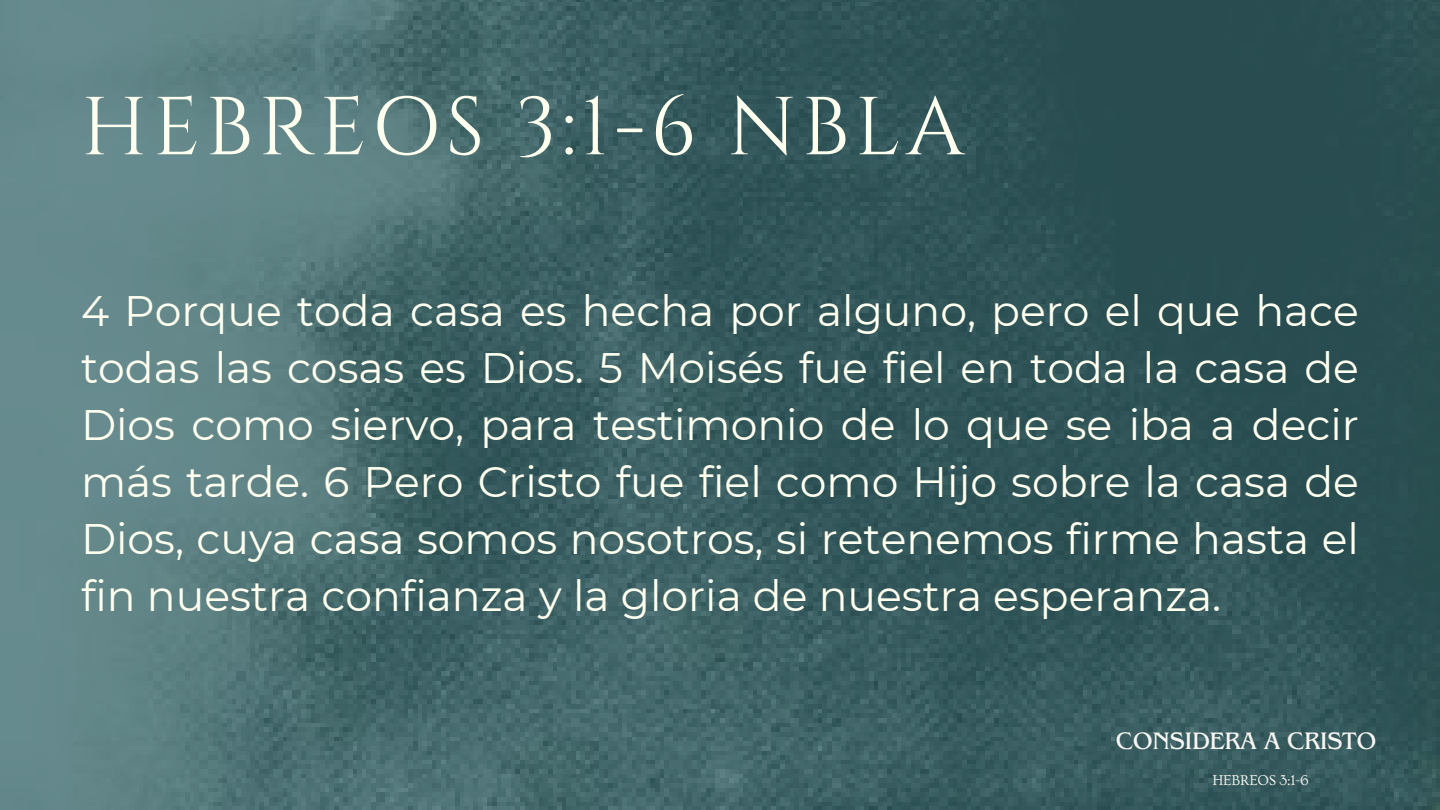
<style>
.page{position:relative;width:1440px;height:810px;background:#fff}
.page>*{position:absolute;margin:0;border:0;box-sizing:border-box;transform-origin:0 0}
.t1{font:82px "Cinzel";letter-spacing:.065em;color:#ffffef}
.t2{font:42.6px/57px "Montserrat";color:#ffffef;text-align:justify}
.t3{font:25px "Benguiat Pro ITC";letter-spacing:-.02em;color:#f8f6f2}
.t4{font:15px "Ovo";letter-spacing:-.02em;color:#f8f6f2}
</style>
<div class="page">
<img style="left:0;top:0;width:1440px;height:810px">
<h1 class="t1" style="left:81px;top:75px;width:885px">HEBREOS 3:1-6 NBLA</h1>
<p class="t2" style="left:81px;top:282px;width:1280px">4 Porque toda casa es hecha por alguno, pero el que hace todas las cosas es Dios. 5 Moisés fue fiel en toda la casa de Dios como siervo, para testimonio de lo que se iba a decir más tarde. 6 Pero Cristo fue fiel como Hijo sobre la casa de Dios, cuya casa somos nosotros, si retenemos firme hasta el fin nuestra confianza y la gloria de nuestra esperanza.</p>
<p class="t3" style="left:1116px;top:732px;width:262px">CONSIDERA A CRISTO</p>
<p class="t4" style="left:1213px;top:772px;width:98px">HEBREOS 3:1-6</p>
</div>
